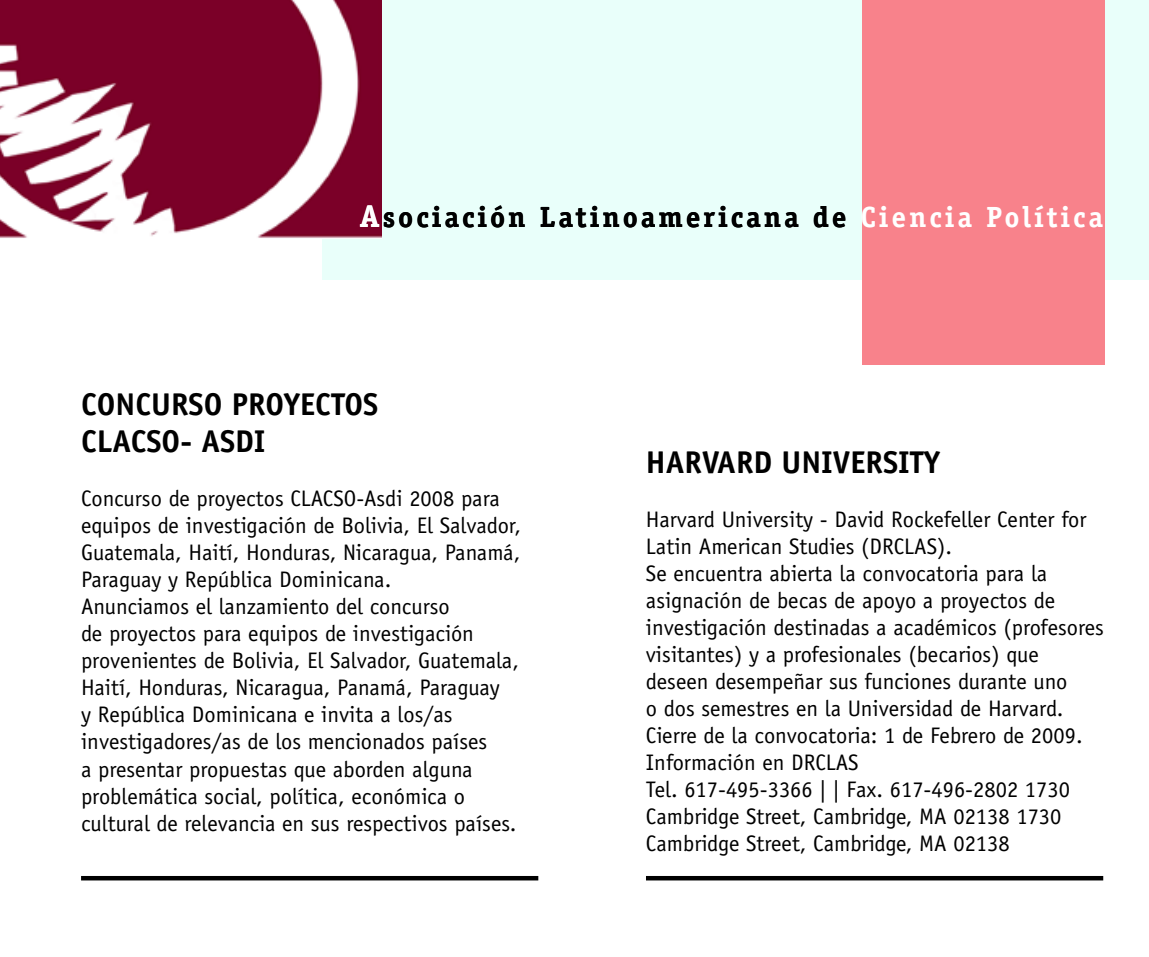
<style>
.page{position:relative;width:1149px;height:957px;background:#fff}
.page>*{position:absolute;margin:0;border:0;box-sizing:border-box;transform-origin:0 0}
.t1{font:700 31.5px/37.8px "Officina Sans Std";color:#000}
.t2{font:700 29.25px "Officina Serif Std";letter-spacing:.1em;color:#000}
.t3{font:22.5px/27px "Officina Sans Std";color:#000}
.s1{font-size:31.5px;color:#fff}
.s2{color:#fff}
</style>
<div class="page">
<div style="left:322px;top:0;width:826px;height:279px;background:#e9fffa"></div>
<img style="left:0;top:0;width:381px;height:238px">
<div style="left:862px;top:0;width:242px;height:364px;background:#f8828b"></div>
<hr style="left:81px;top:876px;width:457px;height:4px;background:#000">
<hr style="left:645px;top:876px;width:457px;height:4px;background:#000">
<h2 class="t2" style="left:360px;top:199px;width:744px"><span class="s1">A</span>sociación Latinoamericana de <span class="s2">Ciencia Política</span></h2>
<h1 class="t1" style="left:81px;top:384px;width:299px">CONCURSO PROYECTOS<br>CLACSO- ASDI</h1>
<p class="t3" style="left:81px;top:485px;width:441px">Concurso de proyectos CLACSO-Asdi 2008 para equipos de investigación de Bolivia, El Salvador, Guatemala, Haití, Honduras, Nicaragua, Panamá, Paraguay y República Dominicana.<br>Anunciamos el lanzamiento del concurso<br>de proyectos para equipos de investigación provenientes de Bolivia, El Salvador, Guatemala, Haití, Honduras, Nicaragua, Panamá, Paraguay<br>y República Dominicana e invita a los/as investigadores/as de los mencionados países<br>a presentar propuestas que aborden alguna problemática social, política, económica o cultural de relevancia en sus respectivos países.</p>
<h1 class="t1" style="left:645px;top:443px;width:296px">HARVARD UNIVERSITY</h1>
<p class="t3" style="left:645px;top:506px;width:459px">Harvard University - David Rockefeller Center for Latin American Studies (DRCLAS).<br>Se encuentra abierta la convocatoria para la asignación de becas de apoyo a proyectos de investigación destinadas a académicos (profesores visitantes) y a profesionales (becarios) que deseen desempeñar sus funciones durante uno<br>o dos semestres en la Universidad de Harvard.<br>Cierre de la convocatoria: 1 de Febrero de 2009.<br>Información en DRCLAS<br>Tel. 617-495-3366 | | Fax. 617-496-2802 1730<br>Cambridge Street, Cambridge, MA 02138 1730<br>Cambridge Street, Cambridge, MA 02138</p>
</div>
